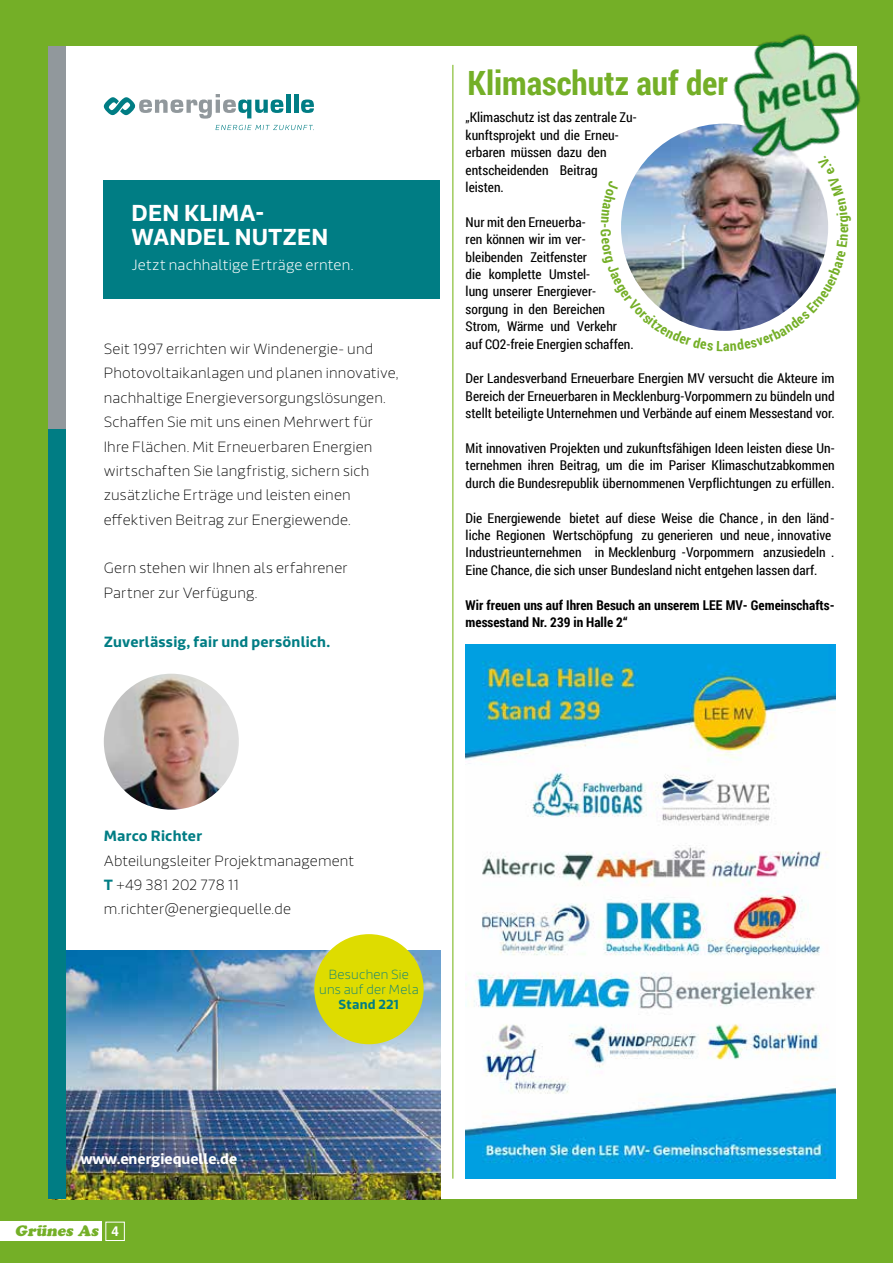
<style>
.page{position:relative;width:893px;height:1263px;background:#74af27}
.page>*{position:absolute;margin:0;border:0;box-sizing:border-box;transform-origin:0 0}
.t1{font:700 33.45px "Roboto Condensed";color:#74af27}
.t2{font:700 22.8px/24.5px "Riona Sans";letter-spacing:.005em;color:#fff}
.t3{font:italic 900 15px "Cooper";color:#74af27}
.t4{font:100 14.7px/24.5px "Riona Sans";letter-spacing:.01em;color:#000}
.t5{font:700 14.7px "Riona Sans";letter-spacing:.01em;color:#007d84}
.t6{font:200 14.7px "Riona Sans";letter-spacing:.005em;color:#fff}
.t7{font:700 14.7px "Riona Sans";color:#fff}
.t8{font:13.5px/17.4px "Roboto Condensed";color:#000}
.t9{font:700 13.5px/17.4px "Roboto Condensed";color:#000}
.t10{font:100 13.05px/14.7px "Riona Sans";letter-spacing:.015em;color:#007d84;text-align:center}
.t11{font:700 13.05px "Riona Sans";letter-spacing:.015em;color:#007d84}
.s1{font-weight:700;color:#007d84}
.s2{font-family:"Helvetica";font-weight:700;font-style:normal;font-size:13.5px;color:#fff}
</style>
<div class="page">
<div style="left:49px;top:47px;width:808px;height:1152px;background:#fff"></div>
<div style="left:0;top:1222px;width:102px;height:19px;background:#fff"></div>
<div style="left:105px;top:1222px;width:20px;height:19px;border:1px solid #fff"></div>
<img style="left:66px;top:951px;width:374px;height:248px">
<div style="left:104px;top:180px;width:336px;height:118px;background:#007d84"></div>
<div style="left:49px;top:47px;width:17px;height:384px;background:#91989c"></div>
<div style="left:49px;top:429px;width:17px;height:770px;background:#007d84"></div>
<svg style="left:104px;top:94px;width:179px;height:25px"></svg>
<div style="left:286px;top:94px;width:5px;height:19px;background:#007d84"></div>
<hr style="left:294px;top:94px;width:4px;height:19px;background:#007d84">
<svg style="left:301px;top:99px;width:13px;height:14px"></svg>
<svg style="left:216px;top:125px;width:98px;height:5px"></svg>
<img style="left:104px;top:674px;width:135px;height:136px">
<div style="left:314px;top:934px;width:110px;height:110px;background:#dedc00;border-radius:50%"></div>
<img style="left:466px;top:644px;width:370px;height:535px">
<img style="left:621px;top:124px;width:207px;height:207px;border-radius:104px">
<img style="left:702px;top:34px;width:158px;height:121px">
<hr style="left:452px;top:65px;width:1px;height:1114px;background:#80ba27">
<img style="left:621px;top:155px;width:207px;height:176px">
<h2 class="t2" style="left:132px;top:201px;width:198px">DEN KLIMA-<br>WANDEL NUTZEN</h2>
<p class="t6" style="left:132px;top:256px;width:224px">Jetzt nachhaltige Erträge ernten.</p>
<p class="t4" style="left:104px;top:337px;width:296px">Seit 1997 errichten wir Windenergie- und Photovoltaikanlagen und planen innovative, nachhaltige Energieversorgungslösungen.<br>Schaffen Sie mit uns einen Mehrwert für Ihre Flächen. Mit Erneuerbaren Energien wirtschaften Sie langfristig, sichern sich zusätzliche Erträge und leisten einen effektiven Beitrag zur Energiewende.</p>
<p class="t4" style="left:104px;top:556px;width:245px">Gern stehen wir Ihnen als erfahrener<br>Partner zur Verfügung.</p>
<p class="t5" style="left:104px;top:632px;width:228px">Zuverlässig, fair und persönlich.</p>
<h1 class="t1" style="left:467px;top:59px;width:262px">Klimaschutz auf der</h1>
<p class="t8" style="left:466px;top:108px;width:173px">„Klimaschutz ist das zentrale Zu&shy;kunftsprojekt und die Erneu&shy;erbaren müssen dazu den entscheidenden Beitrag leisten.</p>
<p class="t8" style="left:466px;top:213px;width:169px">Nur mit den Erneuerba-<br>ren können wir im ver&shy;bleibenden Zeitfenster<br>die komplette Umstel-<br>lung unserer Energiever&shy;sorgung in den Bereichen<br>Strom, Wärme und Verkehr auf CO2-freie Energien schaffen.</p>
<p class="t8" style="left:466px;top:369px;width:371px;text-align:justify">Der Landesverband Erneuerbare Energien MV versucht die Akteure im Bereich der Erneuerbaren in Mecklenburg-Vorpommern zu bündeln und stellt beteiligte Unternehmen und Verbände auf einem Messestand vor.</p>
<p class="t8" style="left:466px;top:439px;width:371px;text-align:justify">Mit innovativen Projekten und zukunftsfähigen Ideen leisten diese Un&shy;ternehmen ihren Beitrag, um die im Pariser Klimaschutzabkommen durch die Bundesrepublik übernommenen Verpflichtungen zu erfüllen.</p>
<p class="t8" style="left:466px;top:509px;width:370px">Die Energiewende bietet auf diese Weise die Chance , in den länd&shy;liche Regionen Wertschöpfung zu generieren und neue , innovative Industrieunternehmen in Mecklenburg -Vorpommern anzusiedeln .<br>Eine Chance, die sich unser Bundesland nicht entgehen lassen darf.</p>
<p class="t9" style="left:466px;top:596px;width:370px">Wir freuen uns auf Ihren Besuch an unserem LEE MV- Gemeinschafts&shy;messestand Nr. 239 in Halle 2“</p>
<p class="t5" style="left:104px;top:827px;width:100px">Marco Richter</p>
<p class="t4" style="left:104px;top:848px;width:252px">Abteilungsleiter Projektmanagement<br><span class="s1">T</span> +49 381 202 778 11 m.richter@energiequelle.de</p>
<p class="t7" style="left:80px;top:1149px;width:158px">www.energiequelle.de</p>
<p class="t3" style="left:15px;top:1222px;width:105px">Grünes As <span class="s2">4</span></p>
<p class="t10" style="left:319px;top:968px;width:101px">Besuchen Sie uns auf der Mela</p>
<p class="t11" style="left:339px;top:996px;width:62px">Stand 221</p>
</div>
